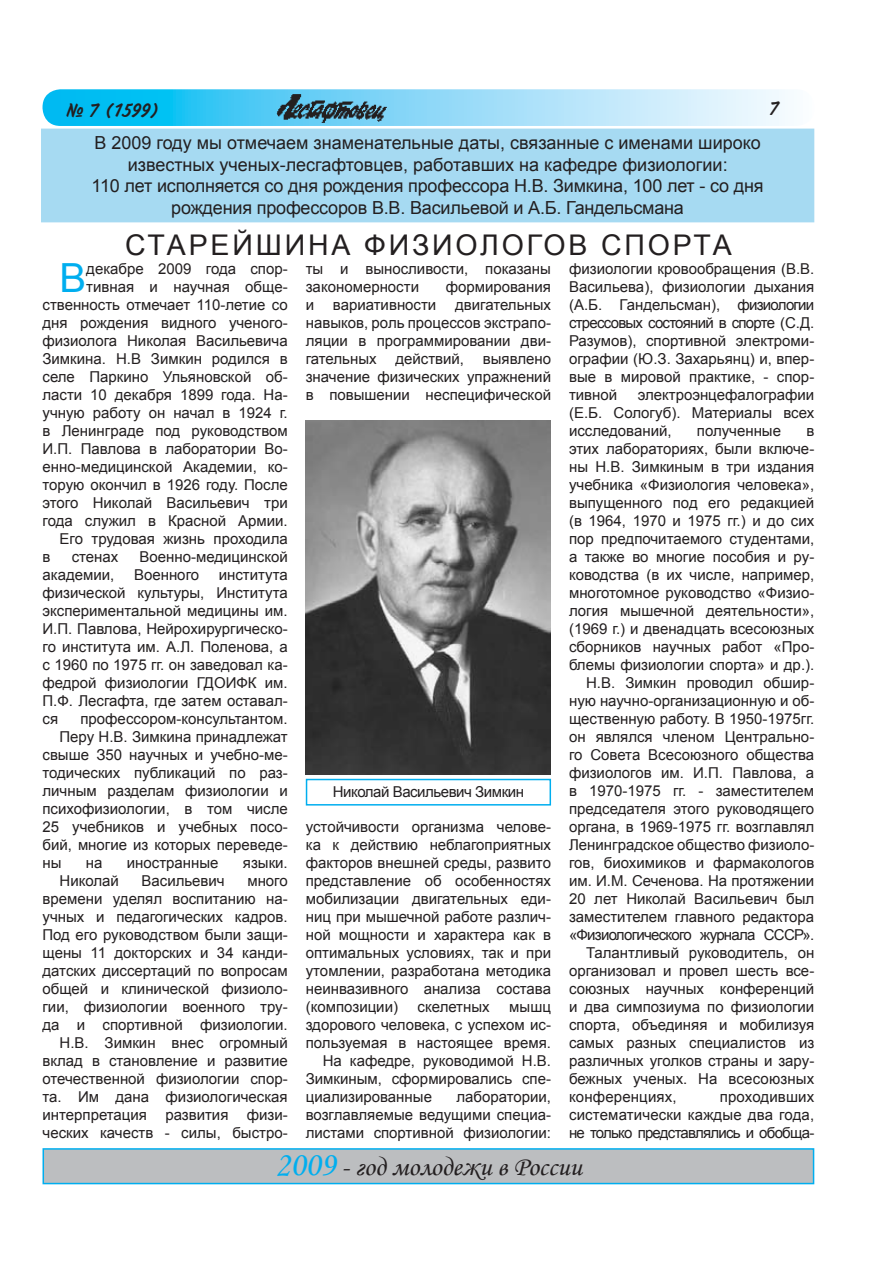
<style>
.page{position:relative;width:893px;height:1263px;background:#fff}
.page>*{position:absolute;margin:0;border:0;box-sizing:border-box;transform-origin:0 0}
.t1{font:40.2px "Arial";color:#00aeef}
.t2{font:28.5px "Arial";letter-spacing:.1em;color:#231f20}
.t3{font:27px "Monotype Corsiva";color:#231f20}
.t4{font:19.5px "Inform CTT";color:#231f20}
.t5{font:18px/21.6px "Arial";letter-spacing:-.01em;color:#231f20;text-align:center}
.t6{font:15px/18px "Arial";color:#231f20;text-align:justify}
.t7{font:15px "Arial";letter-spacing:-.05em;color:#231f20}
.t8{font:15px "Arial";letter-spacing:-.03em;color:#231f20}
.s1{font-size:34.5px;color:#00aeef}
</style>
<div class="page">
<svg style="left:43px;top:89px;width:771px;height:37px;background:#85daf8"></svg>
<img style="left:276px;top:94px;width:112px;height:29px">
<div style="left:43px;top:1149px;width:771px;height:34px;background:#bcbec0"></div>
<div style="left:43px;top:1148px;width:771px;height:36px;border:2px solid #00aeef"></div>
<img style="left:306px;top:420px;width:244px;height:354px">
<div style="left:306px;top:779px;width:245px;height:26px;border:2px solid #00aeef"></div>
<div style="left:42px;top:129px;width:772px;height:93px;background:#a6daf2"></div>
<h3 class="t4" style="left:66px;top:99px;width:94px">¹ 7 (1599)</h3>
<h3 class="t4" style="left:768px;top:98px;width:11px">7</h3>
<p class="t5" style="left:92px;top:132px;width:674px">В 2009 году мы отмечаем знаменательные даты, связанные с именами широко известных ученых-лесгафтовцев, работавших на кафедре физиологии:<br>110 лет исполняется со дня рождения профессора Н.В. Зимкина, 100 лет - со дня рождения профессоров В.В. Васильевой и А.Б. Гандельсмана</p>
<h2 class="t2" style="left:125px;top:227px;width:608px">СТАРЕЙШИНА ФИЗИОЛОГОВ СПОРТА</h2>
<p class="t6" style="left:306px;top:259px;width:247px">ты и выносли- вости, показаны закономер-ности</p>
<h1 class="t1" style="left:60px;top:251px;width:28px">В</h1>
<p class="t6" style="left:86px;top:259px;width:203px">декабре 2009 года спор-</p>
<p class="t6" style="left:569px;top:259px;width:247px">фи-зиологии кровообращения (В.В.<br>Васильева), физиологии дыхания (А.Б. Гандельсман), физиологии стрессовых со-стояний в спорте (С.Д.<br>Разу-мов), спортивной электроми&shy;ографии (Ю.З. Захарьянц) и, впер&shy;вые в мировой практике, - спор&shy;тивной</p>
<p class="t6" style="left:86px;top:277px;width:202px">тивная и научная обще-</p>
<p class="t6" style="left:43px;top:295px;width:247px">ственность отмечает 110-ле-тие со</p>
<p class="t6" style="left:43px;top:313px;width:247px">дня рождения видного ученого-</p>
<p class="t6" style="left:43px;top:331px;width:247px">физиолога Николая Васильевича</p>
<p class="t6" style="left:43px;top:349px;width:247px">Зимкина. Н.В Зимкин родился в</p>
<p class="t6" style="left:43px;top:367px;width:247px">селе Пар-кино Ульяновской об-</p>
<p class="t6" style="left:43px;top:385px;width:247px">ласти 10 декабря 1899 года. На-</p>
<p class="t6" style="left:43px;top:403px;width:247px">учную работу он начал в 1924 г.</p>
<p class="t6" style="left:43px;top:421px;width:247px">в Ленинграде под руководством</p>
<p class="t6" style="left:43px;top:439px;width:247px">И.П. Павлова в лаборатории Во-</p>
<p class="t6" style="left:43px;top:457px;width:247px">енно-медицинской Акаде-мии, ко-</p>
<p class="t6" style="left:43px;top:475px;width:247px">торую окончил в 1926 году. После</p>
<p class="t6" style="left:43px;top:493px;width:247px">этого Николай Ва-сильевич три</p>
<p class="t6" style="left:43px;top:511px;width:247px">года служил в Красной Армии.</p>
<p class="t6" style="left:60px;top:529px;width:230px">Его трудовая жизнь прохо-дила</p>
<p class="t6" style="left:43px;top:547px;width:9px">в</p>
<p class="t6" style="left:72px;top:547px;width:48px">стенах</p>
<p class="t6" style="left:140px;top:547px;width:150px">Военно-меди- цинской</p>
<p class="t6" style="left:43px;top:565px;width:73px">академии,</p>
<p class="t6" style="left:134px;top:565px;width:67px">Военного</p>
<p class="t6" style="left:306px;top:277px;width:247px;text-indent:140px">формирования и вари-ативности двигательных навы- ков, роль процессов экстрапо&shy;ляции в программировании дви&shy;гательных действий, выяв-лено значение физических упражнений в повышении не-специфической</p>
<p class="t6" style="left:569px;top:385px;width:247px;text-indent:69px">электроэнцефа-лографии (Е.Б. Сологуб). Ма-териалы всех исследований,</p>
<p class="t6" style="left:697px;top:421px;width:86px">полученные</p>
<p class="t6" style="left:806px;top:421px;width:9px">в</p>
<p class="t6" style="left:569px;top:439px;width:247px">этих лаборато-риях, были включе-</p>
<p class="t6" style="left:569px;top:457px;width:247px">ны Н.В. Зим-киным в три издания</p>
<p class="t6" style="left:569px;top:475px;width:247px">учебни-ка «Физиология человека»,</p>
<p class="t6" style="left:569px;top:493px;width:247px">выпущенного под его редакци-ей</p>
<p class="t6" style="left:569px;top:511px;width:247px">(в 1964, 1970 и 1975 гг.) и до сих</p>
<p class="t6" style="left:569px;top:529px;width:247px">пор предпочитаемого студентами,</p>
<p class="t6" style="left:569px;top:547px;width:247px">а также во многие пособия и ру-</p>
<p class="t6" style="left:569px;top:565px;width:247px">ководства (в их числе, например,</p>
<p class="t6" style="left:569px;top:583px;width:247px">многотом- ное руководство «Физио-</p>
<p class="t6" style="left:569px;top:601px;width:247px">логия мышечной деятельности»,</p>
<p class="t6" style="left:569px;top:619px;width:247px">(1969 г.) и двенадцать всесоюз-ных</p>
<p class="t6" style="left:569px;top:637px;width:247px">сборников научных работ «Про-</p>
<p class="t6" style="left:569px;top:655px;width:247px">блемы физиологии спорта» и др.).</p>
<p class="t6" style="left:586px;top:673px;width:230px">Н.В. Зимкин проводил обшир-</p>
<p class="t6" style="left:569px;top:691px;width:247px">ную научно-организа-ционную и об-</p>
<p class="t6" style="left:569px;top:709px;width:247px">щественную ра-боту. В 1950-1975гг.</p>
<p class="t6" style="left:569px;top:727px;width:247px">он являл-ся членом Центрально-</p>
<p class="t6" style="left:569px;top:745px;width:247px">го Со- вета Всесоюзного общества</p>
<p class="t6" style="left:569px;top:763px;width:247px">физиологов им. И.П. Павло-ва, а</p>
<p class="t6" style="left:569px;top:781px;width:247px">в 1970-1975 гг. - замес-тителем</p>
<p class="t6" style="left:569px;top:799px;width:247px">председателя этого руководящего</p>
<p class="t6" style="left:569px;top:817px;width:247px">органа, в 1969-- 1975 гг. возглавлял</p>
<p class="t6" style="left:569px;top:835px;width:246px">Ленинг-радское общество физиоло-</p>
<p class="t6" style="left:569px;top:853px;width:247px">гов, биохимиков и фармако-логов</p>
<p class="t6" style="left:569px;top:871px;width:247px">им. И.М. Сеченова. На протяжении</p>
<p class="t6" style="left:569px;top:889px;width:247px">20 лет Николай Васильевич был</p>
<p class="t6" style="left:569px;top:907px;width:247px">заместителем главного редактора</p>
<p class="t7" style="left:569px;top:924px;width:247px">«Физио-логического журнала СССР».</p>
<p class="t6" style="left:586px;top:943px;width:230px">Талантливый руководи-тель, он</p>
<p class="t6" style="left:569px;top:961px;width:247px">организовал и провел шесть все-</p>
<p class="t6" style="left:569px;top:979px;width:247px">союзных научных конференций</p>
<p class="t6" style="left:569px;top:997px;width:247px">и два симпозиума по физио-логии</p>
<p class="t6" style="left:569px;top:1015px;width:247px">спорта, объединяя и мобилизуя</p>
<p class="t6" style="left:569px;top:1033px;width:247px">са-мых разных специалистов из</p>
<p class="t6" style="left:569px;top:1051px;width:247px">различных уголков страны и зару-</p>
<p class="t6" style="left:569px;top:1069px;width:247px">бежных ученых. На все-союзных</p>
<p class="t6" style="left:569px;top:1087px;width:109px">кон-ференциях,</p>
<p class="t6" style="left:43px;top:565px;width:247px;text-indent:176px">института физической культу-ры, Института эксперимен-тальной медицины им.<br>И.П. Павлова, Нейрохирургическо&shy;го института им. А.Л. Полено-ва, а с 1960 по 1975 гг. он за-ведовал ка&shy;федрой физиоло-гии ГДОИФК им.<br>П.Ф. Лесгаф-та, где затем оставал&shy;ся</p>
<p class="t6" style="left:80px;top:709px;width:209px">про-фессором-консультантом.</p>
<p class="t6" style="left:60px;top:727px;width:230px">Перу Н.В. Зимкина при-надлежат</p>
<p class="t6" style="left:43px;top:745px;width:247px">свыше З50 научных и учебно-ме-</p>
<p class="t6" style="left:43px;top:763px;width:247px">тодических пуб-ликаций по раз-</p>
<p class="t6" style="left:43px;top:781px;width:247px">личным разде-лам физиологии и</p>
<p class="t6" style="left:43px;top:799px;width:247px">психофи-зиологии, в том числе</p>
<p class="t6" style="left:43px;top:817px;width:247px">25 учеб-ников и учебных посо-</p>
<p class="t6" style="left:43px;top:835px;width:246px">бий, многие из которых переведе-</p>
<p class="t6" style="left:43px;top:853px;width:21px">ны</p>
<p class="t6" style="left:86px;top:853px;width:18px">на</p>
<p class="t6" style="left:127px;top:853px;width:93px">иностранные</p>
<p class="t6" style="left:243px;top:853px;width:46px">языки.</p>
<p class="t6" style="left:60px;top:871px;width:61px">Николай</p>
<p class="t6" style="left:141px;top:871px;width:85px">Васильевич</p>
<p class="t8" style="left:333px;top:782px;width:193px">Николай Васильевич Зимкин</p>
<p class="t6" style="left:306px;top:817px;width:247px">устойчивости организма челове&shy;ка к дей-ствию неблагоприятных факторов внешней среды, разви-то представление об особен- ностях мобилизации двига-тельных еди&shy;ниц при мышеч- ной работе различ&shy;ной мощно-сти и характера как в опти- мальных условиях, так и при утомлении, разработана ме-тодика неинвазивного анали-за состава (композиции)</p>
<p class="t6" style="left:43px;top:871px;width:247px;text-align:right">мно-го<br>времени уделял воспита-нию на&shy;учных и педагогичес-ких кадров.<br>Под его руковод-ством были защи&shy;щены 11 док-торских и 34 канди&shy;датских диссертаций по вопросам об-щей и клинической физиоло&shy;гии, физиологии военного тру&shy;да и спортивной физиоло-гии.<br>Н.В. Зимкин внес огром-ный вклад в становление и развитие отечественной фи-зиологии спор&shy;та. Им дана фи-зиологическая интерпретация развития физи&shy;ческих качеств - силы, быстро-</p>
<p class="t6" style="left:418px;top:997px;width:74px">ске-летных</p>
<p class="t6" style="left:509px;top:997px;width:43px">мышц</p>
<p class="t6" style="left:306px;top:1015px;width:247px">здорового чело-века, с успехом ис-</p>
<p class="t6" style="left:306px;top:1033px;width:247px">пользуемая в настоящее время.</p>
<p class="t6" style="left:323px;top:1051px;width:230px">На кафедре, руководимой Н.В.</p>
<p class="t6" style="left:306px;top:1069px;width:247px">Зимкиным, сформирова-лись спе-</p>
<p class="t6" style="left:306px;top:1087px;width:128px">циализированные</p>
<p class="t6" style="left:306px;top:1087px;width:247px;text-indent:151px">ла-боратории, возглавляемые ведущими специа&shy;листами спортивной физиологии:</p>
<p class="t6" style="left:569px;top:1087px;width:247px;text-indent:151px">проходивших систематичес-ки каждые два года, не только представля-лись и обобща-</p>
<h3 class="t3" style="left:275px;top:1150px;width:309px"><span class="s1">2009</span> - год молодежи в России</h3>
</div>
